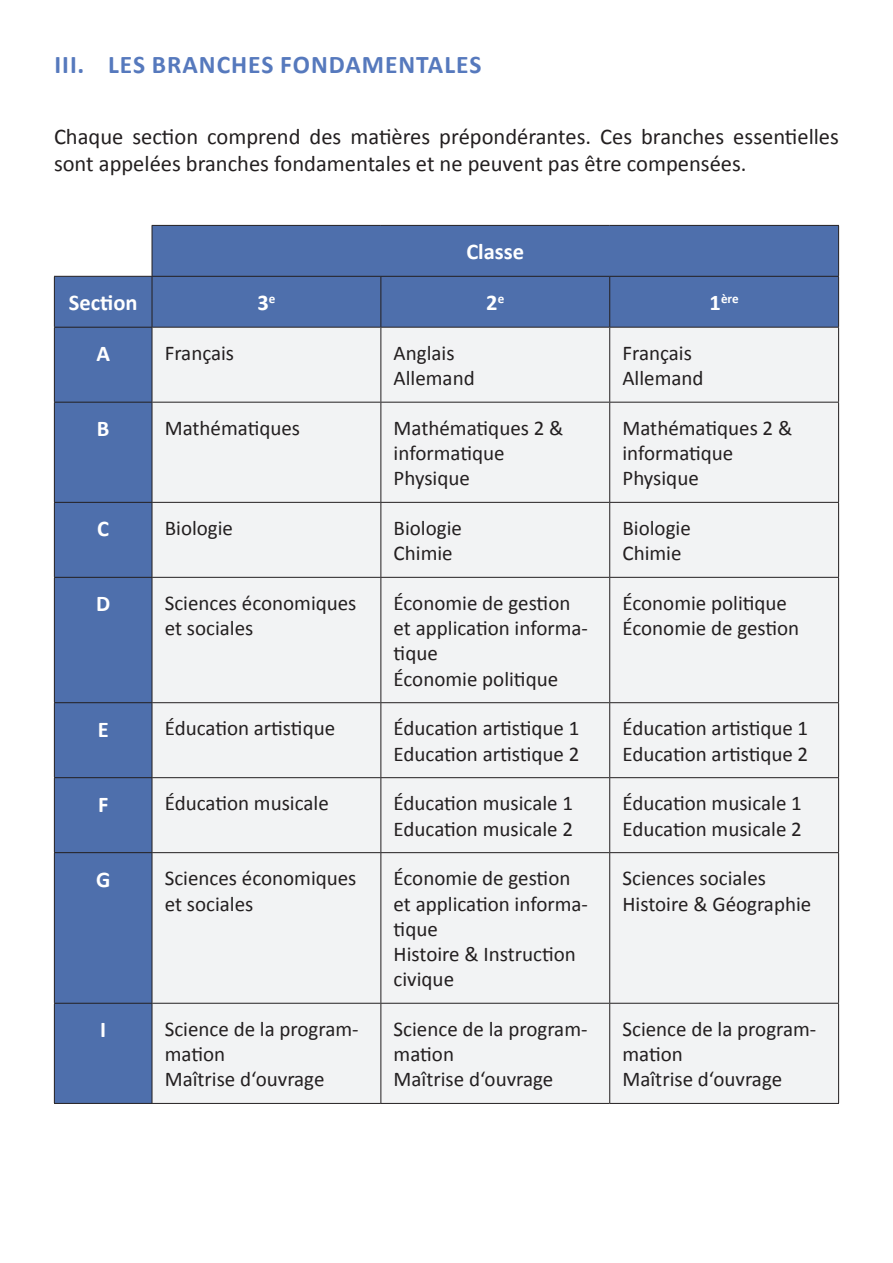
<style>
.page{position:relative;width:893px;height:1263px;background:#fff}
.page>*{position:absolute;margin:0;border:0;box-sizing:border-box;transform-origin:0 0}
.t1{font:700 25.5px "Calibri";letter-spacing:.04em;color:#5679bd}
.t2{font:22.5px/27px "Calibri";color:#231f20}
.t3{font:700 22.5px "Calibri";color:#fff}
.t4{font:21px/25.2px "Calibri";color:#231f20}
.t5{font:700 13.05px "Calibri";color:#fff}
.s1{font-size:22.5px}
</style>
<div class="page">
<div style="left:153px;top:226px;width:685px;height:101px;background:#4e6fac"></div>
<div style="left:55px;top:277px;width:97px;height:826px;background:#4e6fac"></div>
<div style="left:153px;top:328px;width:685px;height:775px;background:#f2f3f4"></div>
<hr style="left:152px;top:225px;width:229px;height:1px;background:#231f20">
<hr style="left:381px;top:225px;width:229px;height:1px;background:#231f20">
<hr style="left:610px;top:225px;width:229px;height:1px;background:#231f20">
<hr style="left:838px;top:226px;width:1px;height:50px;background:#231f20">
<hr style="left:152px;top:276px;width:229px;height:1px;background:#231f20">
<hr style="left:381px;top:276px;width:229px;height:1px;background:#231f20">
<hr style="left:380px;top:277px;width:1px;height:50px;background:#231f20">
<hr style="left:610px;top:276px;width:229px;height:1px;background:#231f20">
<hr style="left:609px;top:277px;width:1px;height:50px;background:#231f20">
<hr style="left:838px;top:277px;width:1px;height:50px;background:#231f20">
<hr style="left:152px;top:327px;width:229px;height:1px;background:#231f20">
<hr style="left:381px;top:327px;width:229px;height:1px;background:#231f20">
<hr style="left:380px;top:328px;width:1px;height:74px;background:#231f20">
<hr style="left:610px;top:327px;width:229px;height:1px;background:#231f20">
<hr style="left:609px;top:328px;width:1px;height:74px;background:#231f20">
<hr style="left:838px;top:328px;width:1px;height:74px;background:#231f20">
<hr style="left:152px;top:402px;width:229px;height:1px;background:#231f20">
<hr style="left:381px;top:402px;width:229px;height:1px;background:#231f20">
<hr style="left:380px;top:402px;width:1px;height:100px;background:#231f20">
<hr style="left:610px;top:402px;width:229px;height:1px;background:#231f20">
<hr style="left:609px;top:402px;width:1px;height:100px;background:#231f20">
<hr style="left:838px;top:402px;width:1px;height:100px;background:#231f20">
<hr style="left:152px;top:502px;width:229px;height:1px;background:#231f20">
<hr style="left:381px;top:502px;width:229px;height:1px;background:#231f20">
<hr style="left:380px;top:503px;width:1px;height:74px;background:#231f20">
<hr style="left:610px;top:502px;width:229px;height:1px;background:#231f20">
<hr style="left:609px;top:503px;width:1px;height:74px;background:#231f20">
<hr style="left:838px;top:503px;width:1px;height:74px;background:#231f20">
<hr style="left:152px;top:577px;width:229px;height:1px;background:#231f20">
<hr style="left:381px;top:577px;width:229px;height:1px;background:#231f20">
<hr style="left:380px;top:578px;width:1px;height:124px;background:#231f20">
<hr style="left:610px;top:577px;width:229px;height:1px;background:#231f20">
<hr style="left:609px;top:578px;width:1px;height:124px;background:#231f20">
<hr style="left:838px;top:578px;width:1px;height:124px;background:#231f20">
<hr style="left:152px;top:702px;width:229px;height:1px;background:#231f20">
<hr style="left:381px;top:702px;width:229px;height:1px;background:#231f20">
<hr style="left:380px;top:703px;width:1px;height:74px;background:#231f20">
<hr style="left:610px;top:702px;width:229px;height:1px;background:#231f20">
<hr style="left:609px;top:703px;width:1px;height:74px;background:#231f20">
<hr style="left:838px;top:703px;width:1px;height:74px;background:#231f20">
<hr style="left:152px;top:777px;width:229px;height:1px;background:#231f20">
<hr style="left:381px;top:777px;width:229px;height:1px;background:#231f20">
<hr style="left:380px;top:778px;width:1px;height:74px;background:#231f20">
<hr style="left:610px;top:777px;width:229px;height:1px;background:#231f20">
<hr style="left:609px;top:778px;width:1px;height:74px;background:#231f20">
<hr style="left:838px;top:778px;width:1px;height:74px;background:#231f20">
<hr style="left:152px;top:852px;width:229px;height:1px;background:#231f20">
<hr style="left:381px;top:852px;width:229px;height:1px;background:#231f20">
<hr style="left:380px;top:853px;width:1px;height:150px;background:#231f20">
<hr style="left:610px;top:852px;width:229px;height:1px;background:#231f20">
<hr style="left:609px;top:853px;width:1px;height:150px;background:#231f20">
<hr style="left:838px;top:853px;width:1px;height:150px;background:#231f20">
<hr style="left:152px;top:1003px;width:229px;height:1px;background:#231f20">
<hr style="left:381px;top:1003px;width:229px;height:1px;background:#231f20">
<hr style="left:380px;top:1003px;width:1px;height:100px;background:#231f20">
<hr style="left:610px;top:1003px;width:229px;height:1px;background:#231f20">
<hr style="left:609px;top:1003px;width:1px;height:100px;background:#231f20">
<hr style="left:838px;top:1003px;width:1px;height:100px;background:#231f20">
<hr style="left:152px;top:1103px;width:229px;height:1px;background:#231f20">
<hr style="left:381px;top:1103px;width:229px;height:1px;background:#231f20">
<hr style="left:610px;top:1103px;width:229px;height:1px;background:#231f20">
<hr style="left:152px;top:226px;width:1px;height:50px;background:#231f20">
<hr style="left:54px;top:276px;width:98px;height:1px;background:#231f20">
<hr style="left:54px;top:277px;width:1px;height:50px;background:#231f20">
<hr style="left:152px;top:277px;width:1px;height:50px;background:#231f20">
<hr style="left:54px;top:327px;width:98px;height:1px;background:#231f20">
<hr style="left:54px;top:328px;width:1px;height:74px;background:#231f20">
<hr style="left:152px;top:328px;width:1px;height:74px;background:#231f20">
<hr style="left:54px;top:402px;width:98px;height:1px;background:#231f20">
<hr style="left:54px;top:402px;width:1px;height:100px;background:#231f20">
<hr style="left:152px;top:402px;width:1px;height:100px;background:#231f20">
<hr style="left:54px;top:502px;width:98px;height:1px;background:#231f20">
<hr style="left:54px;top:503px;width:1px;height:74px;background:#231f20">
<hr style="left:152px;top:503px;width:1px;height:74px;background:#231f20">
<hr style="left:54px;top:577px;width:98px;height:1px;background:#231f20">
<hr style="left:54px;top:578px;width:1px;height:124px;background:#231f20">
<hr style="left:152px;top:578px;width:1px;height:124px;background:#231f20">
<hr style="left:54px;top:702px;width:98px;height:1px;background:#231f20">
<hr style="left:54px;top:703px;width:1px;height:74px;background:#231f20">
<hr style="left:152px;top:703px;width:1px;height:74px;background:#231f20">
<hr style="left:54px;top:777px;width:98px;height:1px;background:#231f20">
<hr style="left:54px;top:778px;width:1px;height:74px;background:#231f20">
<hr style="left:152px;top:778px;width:1px;height:74px;background:#231f20">
<hr style="left:54px;top:852px;width:98px;height:1px;background:#231f20">
<hr style="left:54px;top:853px;width:1px;height:150px;background:#231f20">
<hr style="left:152px;top:853px;width:1px;height:150px;background:#231f20">
<hr style="left:54px;top:1003px;width:98px;height:1px;background:#231f20">
<hr style="left:54px;top:1003px;width:1px;height:100px;background:#231f20">
<hr style="left:152px;top:1003px;width:1px;height:100px;background:#231f20">
<hr style="left:54px;top:1103px;width:98px;height:1px;background:#231f20">
<p class="t1" style="left:54px;top:48px;width:428px">III. LES BRANCHES FONDAMENTALES</p>
<p class="t2" style="left:54px;top:123px;width:786px">Chaque section comprend des matières prépondérantes. Ces branches essentielles sont appelées branches fondamentales et ne peuvent pas être compensées.</p>
<p class="t3" style="left:466px;top:237px;width:59px">Classe</p>
<p class="t3" style="left:69px;top:288px;width:70px">Section</p>
<p class="t3" style="left:257px;top:288px;width:20px">3<sup>e</sup></p>
<p class="t3" style="left:486px;top:288px;width:20px">2<sup>e</sup></p>
<p class="t5" style="left:710px;top:290px;width:31px"><span class="s1">1</span>ère</p>
<p class="t3" style="left:96px;top:339px;width:15px">A</p>
<p class="t4" style="left:165px;top:340px;width:71px">Français</p>
<p class="t4" style="left:394px;top:340px;width:83px">Anglais<br>Allemand</p>
<p class="t4" style="left:622px;top:340px;width:83px">Français<br>Allemand</p>
<p class="t3" style="left:97px;top:414px;width:14px">B</p>
<p class="t4" style="left:165px;top:415px;width:137px">Mathématiques</p>
<p class="t4" style="left:394px;top:415px;width:171px">Mathématiques 2 &amp; informatique<br>Physique</p>
<p class="t4" style="left:622px;top:415px;width:171px">Mathématiques 2 &amp; informatique<br>Physique</p>
<p class="t3" style="left:97px;top:514px;width:13px">C</p>
<p class="t4" style="left:165px;top:516px;width:70px">Biologie</p>
<p class="t4" style="left:394px;top:516px;width:70px">Biologie<br>Chimie</p>
<p class="t4" style="left:622px;top:516px;width:70px">Biologie<br>Chimie</p>
<p class="t3" style="left:96px;top:589px;width:16px">D</p>
<p class="t4" style="left:165px;top:591px;width:193px">Sciences économiques et sociales</p>
<p class="t4" style="left:394px;top:591px;width:196px">Économie de gestion et application informa&shy;tique<br>Économie politique</p>
<p class="t4" style="left:622px;top:591px;width:178px">Économie politique<br>Économie de gestion</p>
<p class="t3" style="left:98px;top:715px;width:12px">E</p>
<p class="t4" style="left:165px;top:716px;width:172px">Éducation artistique</p>
<p class="t4" style="left:394px;top:716px;width:187px">Éducation artistique 1<br>Education artistique 2</p>
<p class="t4" style="left:622px;top:716px;width:187px">Éducation artistique 1<br>Education artistique 2</p>
<p class="t3" style="left:98px;top:790px;width:12px">F</p>
<p class="t4" style="left:165px;top:791px;width:166px">Éducation musicale</p>
<p class="t4" style="left:394px;top:791px;width:181px">Éducation musicale 1<br>Education musicale 2</p>
<p class="t4" style="left:622px;top:791px;width:181px">Éducation musicale 1<br>Education musicale 2</p>
<p class="t3" style="left:96px;top:865px;width:16px">G</p>
<p class="t4" style="left:165px;top:866px;width:193px">Sciences économiques et sociales</p>
<p class="t4" style="left:394px;top:866px;width:196px">Économie de gestion et application informa&shy;tique<br>Histoire &amp; Instruction civique</p>
<p class="t4" style="left:622px;top:866px;width:190px">Sciences sociales<br>Histoire &amp; Géographie</p>
<p class="t3" style="left:100px;top:1015px;width:8px">I</p>
<p class="t4" style="left:165px;top:1016px;width:195px">Science de la program&shy;mation<br>Maîtrise d‘ouvrage</p>
<p class="t4" style="left:394px;top:1016px;width:195px">Science de la program&shy;mation<br>Maîtrise d‘ouvrage</p>
<p class="t4" style="left:622px;top:1016px;width:195px">Science de la program&shy;mation<br>Maîtrise d‘ouvrage</p>
</div>
